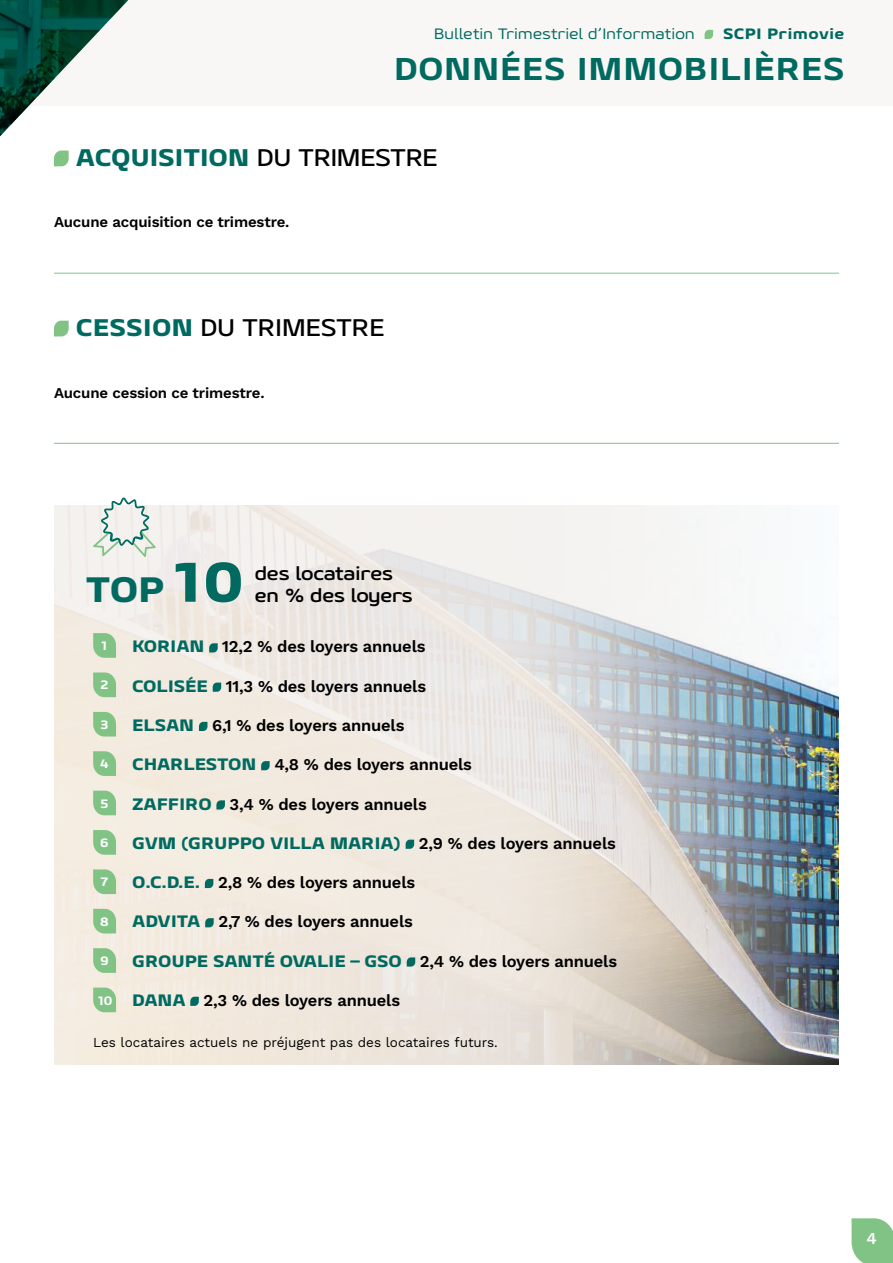
<style>
.page{position:relative;width:893px;height:1263px;background:#fff}
.page>*{position:absolute;margin:0;border:0;box-sizing:border-box;transform-origin:0 0}
.t1{font:800 35.25px "Geon Expanded";color:#006a60}
.t2{font:800 31.5px "Geon Expanded";letter-spacing:.025em;color:#006a60}
.t3{font:800 24px "Geon Expanded";letter-spacing:-.015em;color:#006a60}
.t4{font:500 24px "Geon Expanded";color:#000}
.t5{font:700 18.9px/21.3px "Geon Expanded";letter-spacing:-.01em;color:#000}
.t6{font:600 16.5px "Work Sans";letter-spacing:-.01em;color:#000}
.t7{font:800 16.5px "Geon Expanded";letter-spacing:-.01em;color:#006a60}
.t8{font:600 15px "Work Sans";letter-spacing:-.01em;color:#000}
.t9{font:15px "Geon Expanded";letter-spacing:.02em;color:#006a60}
.t10{font:800 15px "Geon Expanded";letter-spacing:.02em;color:#006a60}
.t11{font:13.5px "Work Sans";color:#000}
.t12{font:800 12.15px "Geon Expanded";color:#fff}
.s1{font-weight:500;color:#000}
.s2{font-weight:800;color:#006a60}
.s3{font-size:55.65px}
.s4{font-family:"Geon Expanded";font-weight:800;color:#006a60}
.s5{font-family:"Work Sans";font-weight:600;color:#000}
</style>
<div class="page">
<hr style="left:54px;top:273px;width:785px;height:1px;background:#81c285">
<hr style="left:54px;top:443px;width:785px;height:1px;background:#81c285">
<img style="left:54px;top:506px;width:785px;height:559px">
<svg style="left:93px;top:548px;width:63px;height:9px"></svg>
<svg style="left:209px;top:643px;width:9px;height:9px"></svg>
<svg style="left:213px;top:682px;width:8px;height:10px"></svg>
<svg style="left:199px;top:722px;width:8px;height:9px"></svg>
<svg style="left:261px;top:761px;width:9px;height:9px"></svg>
<svg style="left:216px;top:800px;width:9px;height:9px"></svg>
<svg style="left:406px;top:840px;width:8px;height:9px"></svg>
<svg style="left:205px;top:879px;width:8px;height:9px"></svg>
<svg style="left:205px;top:918px;width:9px;height:9px"></svg>
<svg style="left:407px;top:957px;width:8px;height:9px"></svg>
<svg style="left:190px;top:997px;width:9px;height:9px"></svg>
<svg style="left:93px;top:633px;width:23px;height:25px"></svg>
<svg style="left:93px;top:672px;width:23px;height:25px"></svg>
<svg style="left:93px;top:712px;width:23px;height:24px"></svg>
<svg style="left:93px;top:751px;width:23px;height:25px"></svg>
<svg style="left:93px;top:791px;width:23px;height:24px"></svg>
<svg style="left:93px;top:830px;width:23px;height:25px"></svg>
<svg style="left:93px;top:869px;width:23px;height:25px"></svg>
<svg style="left:93px;top:909px;width:23px;height:24px"></svg>
<svg style="left:93px;top:948px;width:23px;height:25px"></svg>
<svg style="left:93px;top:987px;width:23px;height:25px"></svg>
<div style="left:0;top:0;width:893px;height:106px;background:#f8f7f5"></div>
<svg style="left:705px;top:30px;width:8px;height:9px"></svg>
<svg style="left:0;top:0;width:166px;height:548px"></svg>
<svg style="left:852px;top:1218px;width:41px;height:45px;background:#8bc68e"></svg>
<p class="t9" style="left:434px;top:24px;width:262px">Bulletin Trimestriel d’Information</p>
<p class="t10" style="left:723px;top:24px;width:123px">SCPI Primovie</p>
<h2 class="t2" style="left:394px;top:48px;width:452px">DONNÉES IMMOBILIÈRES</h2>
<h3 class="t3" style="left:76px;top:142px;width:363px">ACQUISITION <span class="s1">DU TRIMESTRE</span></h3>
<p class="t8" style="left:54px;top:211px;width:237px">Aucune acquisition ce trimestre.</p>
<h3 class="t4" style="left:76px;top:312px;width:310px"><span class="s2">CESSION</span> DU TRIMESTRE</h3>
<p class="t8" style="left:54px;top:381px;width:212px">Aucune cession ce trimestre.</p>
<h1 class="t1" style="left:86px;top:566px;width:159px">TOP<span class="s3">10</span></h1>
<p class="t5" style="left:255px;top:563px;width:159px">des locataires en % des loyers</p>
<p class="t6" style="left:132px;top:634px;width:295px"><span class="s4">KORIAN</span> 12,2 % des loyers annuels</p>
<p class="t6" style="left:132px;top:674px;width:295px"><span class="s4">COLISÉE</span> 11,3 % des loyers annuels</p>
<p class="t6" style="left:132px;top:713px;width:274px"><span class="s4">ELSAN</span> 6,1 % des loyers annuels</p>
<p class="t6" style="left:132px;top:752px;width:341px"><span class="s4">CHARLESTON</span> 4,8 % des loyers annuels</p>
<p class="t6" style="left:132px;top:791px;width:296px"><span class="s4">ZAFFIRO</span> 3,4 % des loyers annuels</p>
<p class="t7" style="left:132px;top:832px;width:485px">GVM (GRUPPO VILLA MARIA) <span class="s5">2,9 % des loyers annuels</span></p>
<p class="t6" style="left:132px;top:870px;width:284px"><span class="s4">O.C.D.E.</span> 2,8 % des loyers annuels</p>
<p class="t6" style="left:132px;top:909px;width:282px"><span class="s4">ADVITA</span> 2,7 % des loyers annuels</p>
<p class="t7" style="left:132px;top:950px;width:486px">GROUPE SANTÉ OVALIE – GSO <span class="s5">2,4 % des loyers annuels</span></p>
<p class="t6" style="left:132px;top:988px;width:269px"><span class="s4">DANA</span> 2,3 % des loyers annuels</p>
<p class="t12" style="left:100px;top:638px;width:10px">1</p>
<p class="t12" style="left:100px;top:677px;width:10px">2</p>
<p class="t12" style="left:100px;top:716px;width:10px">3</p>
<p class="t12" style="left:100px;top:756px;width:10px">4</p>
<p class="t12" style="left:100px;top:795px;width:10px">5</p>
<p class="t12" style="left:100px;top:835px;width:10px">6</p>
<p class="t12" style="left:100px;top:874px;width:10px">7</p>
<p class="t12" style="left:100px;top:913px;width:10px">8</p>
<p class="t12" style="left:100px;top:953px;width:10px">9</p>
<p class="t12" style="left:97px;top:992px;width:17px">10</p>
<p class="t11" style="left:93px;top:1032px;width:406px">Les locataires actuels ne préjugent pas des locataires futurs.</p>
</div>
